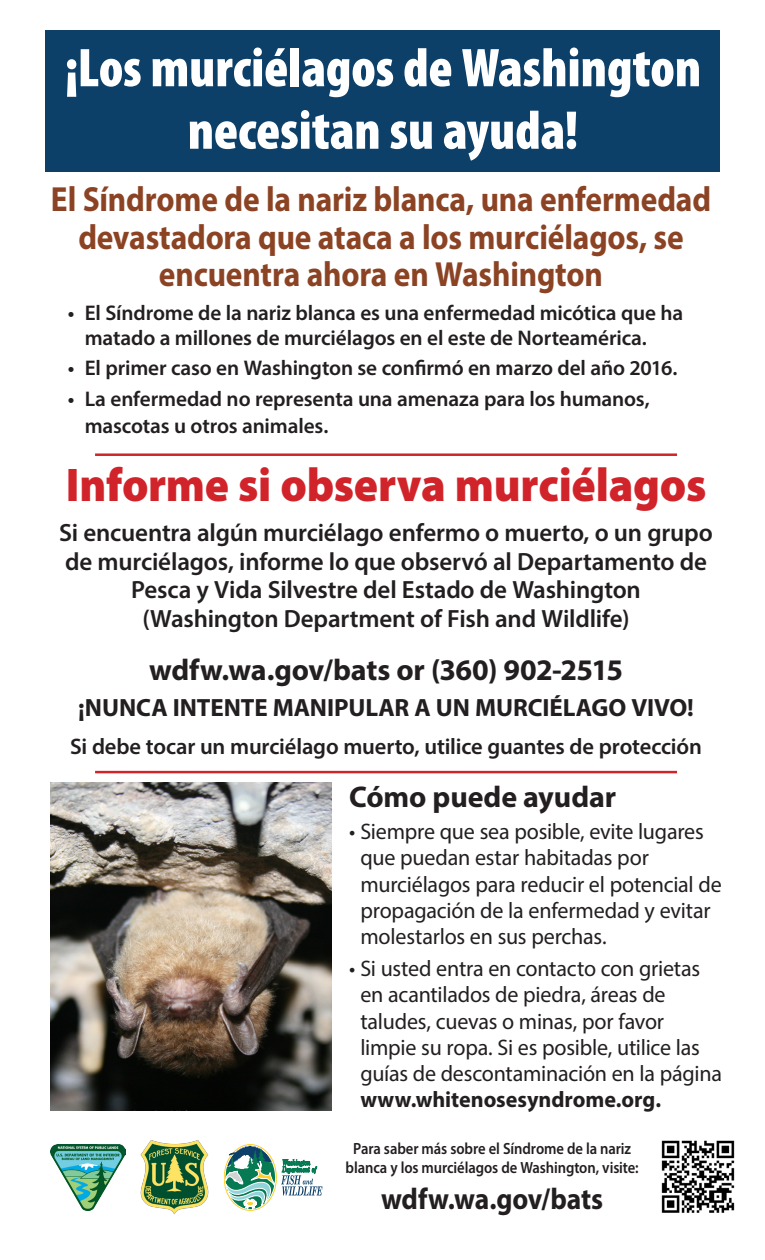
<style>
.page{position:relative;width:765px;height:1260px;background:#fff}
.page>*{position:absolute;margin:0;border:0;box-sizing:border-box;transform-origin:0 0}
.t1{font:900 condensed 55px/62.5px "Myriad Pro";letter-spacing:-.005em;color:#fff;text-align:center}
.t2{font:900 47.5px "Myriad Pro";letter-spacing:-.005em;color:#d1232a;scale:.95 1}
.t3{font:700 35px/37.5px "Myriad Pro";letter-spacing:-.005em;color:#8b4324;text-align:center;scale:.9 1}
.t4{font:700 30px "Myriad Pro";letter-spacing:-.005em;color:#231f20}
.t5{font:700 30px "Myriad Pro";letter-spacing:-.005em;color:#231f20;scale:.92 1}
.t6{font:600 25px/28.8px "Myriad Pro";letter-spacing:-.01em;color:#231f20;text-align:center}
.t7{font:700 25px "Myriad Pro";color:#231f20}
.t8{font:22.5px/26.2px "Myriad Pro";letter-spacing:-.01em;color:#231f20}
.t9{font:600 22.5px "Myriad Pro";letter-spacing:-.01em;color:#231f20}
.t10{font:600 21.25px/25px "Myriad Pro";letter-spacing:-.005em;color:#231f20}
.t11{font:600 16.25px/19.5px "Myriad Pro";letter-spacing:-.005em;color:#231f20;text-align:center;scale:.9 1}
.s1{font-weight:700}
</style>
<div class="page">
<div style="left:45px;top:31px;width:675px;height:141px;background:#0d4069"></div>
<hr style="left:95px;top:453px;width:582px;height:3px;background:#d1232a">
<hr style="left:95px;top:771px;width:582px;height:2px;background:#d1232a">
<div style="left:224px;top:1144px;width:53px;height:67px;border:1px solid #fed028;border-radius:50%"></div>
<svg style="left:226px;top:1146px;width:96px;height:63px"></svg>
<img style="left:50px;top:782px;width:281px;height:328px">
<img style="left:661px;top:1140px;width:74px;height:73px">
<img style="left:50px;top:1145px;width:75px;height:65px">
<img style="left:141px;top:1140px;width:68px;height:74px">
<p class="t1" style="left:65px;top:35px;width:638px">¡Los murciélagos de Washington necesitan su ayuda!</p>
<p class="t3" style="left:51px;top:180px;width:735px">El Síndrome de la nariz blanca, una enfermedad devastadora que ataca a los murciélagos, se encuentra ahora en Washington</p>
<p class="t10" style="left:85px;top:300px;width:600px;text-indent:-17px">• El Síndrome de la nariz blanca es una enfermedad micótica que ha matado a millones de murciélagos en el este de Norteamérica.</p>
<p class="t10" style="left:68px;top:355px;width:611px">• El primer caso en Washington se confirmó en marzo del año 2016.</p>
<p class="t10" style="left:85px;top:385px;width:567px;line-height:27px;text-indent:-17px">• La enfermedad no representa una amenaza para los humanos, mascotas u otros animales.</p>
<p class="t2" style="left:66px;top:453px;width:676px">Informe si observa murciélagos</p>
<p class="t6" style="left:59px;top:518px;width:655px">Si encuentra algún murciélago enfermo o muerto, o un grupo de murciélagos, informe lo que observó al Departamento de Pesca y Vida Silvestre del Estado de Washington<br>(Washington Department of Fish and Wildlife)</p>
<p class="t4" style="left:149px;top:650px;width:475px">wdfw.wa.gov/bats or (360) 902-2515</p>
<p class="t7" style="left:78px;top:691px;width:617px">¡NUNCA INTENTE MANIPULAR A UN MURCIÉLAGO VIVO!</p>
<p class="t9" style="left:70px;top:732px;width:633px">Si debe tocar un murciélago muerto, utilice guantes de protección</p>
<p class="t4" style="left:349px;top:778px;width:269px">Cómo puede ayudar</p>
<p class="t8" style="left:360px;top:818px;width:363px;text-indent:-11px">• Siempre que sea posible, evite lugares que puedan estar habitadas por murciélagos para reducir el potencial de propagación de la enfermedad y evitar molestarlos en sus perchas.</p>
<p class="t8" style="left:360px;top:955px;width:363px;text-indent:-11px">• Si usted entra en contacto con grietas en acantilados de piedra, áreas de taludes, cuevas o minas, por favor limpie su ropa. Si es posible, utilice las guías de descontaminación en la página <span class="s1">www.whitenosesyndrome.org.</span></p>
<p class="t11" style="left:346px;top:1138px;width:327px">Para saber más sobre el Síndrome de la nariz blanca y los murciélagos de Washington, visite:</p>
<p class="t5" style="left:381px;top:1179px;width:243px">wdfw.wa.gov/bats</p>
</div>
